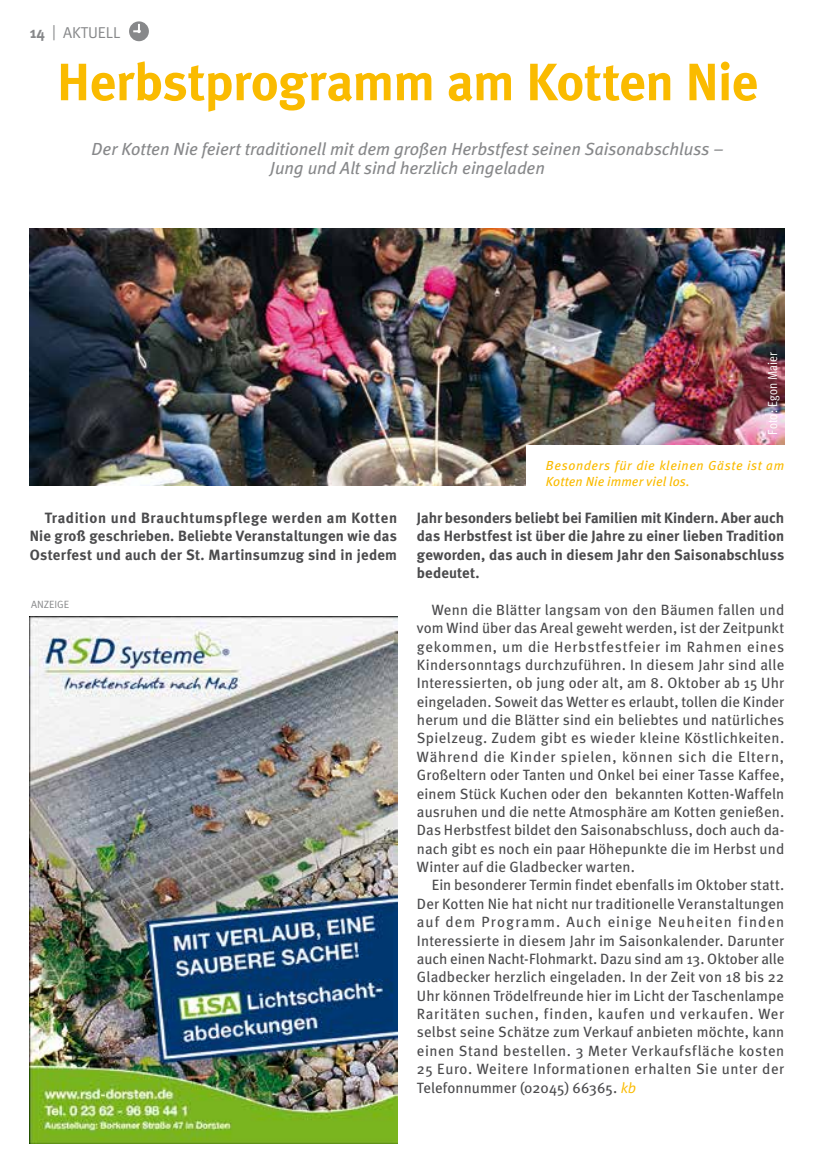
<style>
.page{position:relative;width:819px;height:1166px;background:#fff}
.page>*{position:absolute;margin:0;border:0;box-sizing:border-box;transform-origin:0 0}
.t1{font:700 52.5px "Meta";letter-spacing:-.01em;color:#fabb00}
.t2{font:italic 17.5px/18.4px "Meta";color:#87888a;text-align:center}
.t3{font:15.75px "Meta Normal";color:#87888a}
.t4{font:14.88px/18.4px "Meta";letter-spacing:.01em;color:#4b4b4d;text-align:justify}
.t5{font:700 14.88px/18.4px "Meta";letter-spacing:.015em;color:#4b4b4d;text-align:justify}
.t6{font:italic 13.12px/15.8px "Meta";letter-spacing:.045em;color:#fabb00}
.t7{font:13.12px "Meta Cond Normal";letter-spacing:.01em;color:#fff}
.t8{font:10.5px "Meta Normal";color:#87888a}
.s1{font-family:"Meta";font-weight:700}
.s2{font-family:"Meta Normal";font-style:italic;color:#fabb00}
</style>
<div class="page">
<img style="left:30px;top:616px;width:367px;height:527px">
<img style="left:30px;top:229px;width:754px;height:257px">
<div style="left:526px;top:445px;width:278px;height:59px;background:#fff"></div>
<svg style="left:129px;top:21px;width:20px;height:20px"></svg>
<p class="t3" style="left:30px;top:23px;width:92px"><span class="s1">14</span> | AKTUELL</p>
<h1 class="t1" style="left:57px;top:49px;width:702px">Herbstprogramm am Kotten Nie</h1>
<p class="t2" style="left:92px;top:140px;width:633px">Der Kotten Nie feiert traditionell mit dem großen Herbstfest seinen Saisonabschluss –<br>Jung und Alt sind herzlich eingeladen</p>
<p class="t7" style="left:765px;top:435px;width:84px;rotate:-90deg">Foto: Egon Maier</p>
<p class="t6" style="left:546px;top:457px;width:240px">Besonders für die kleinen Gäste ist am<br>Kotten Nie immer viel los.</p>
<p class="t5" style="left:30px;top:508px;width:369px;text-indent:15px">Tradition und Brauchtumspflege werden am Kotten Nie groß geschrieben. Beliebte Veranstaltungen wie das Osterfest und auch der St. Martinsumzug sind in jedem</p>
<p class="t5" style="left:417px;top:508px;width:369px">Jahr besonders beliebt bei Familien mit Kindern. Aber auch das Herbstfest ist über die Jahre zu einer lieben Tradition geworden, das auch in diesem Jahr den Saisonabschluss bedeutet.</p>
<p class="t4" style="left:417px;top:600px;width:369px;text-indent:15px">Wenn die Blätter langsam von den Bäumen fallen und vom Wind über das Areal geweht werden, ist der Zeitpunkt gekommen, um die Herbstfestfeier im Rahmen eines Kindersonntags durchzuführen. In diesem Jahr sind alle Interessierten, ob jung oder alt, am 8. Oktober ab 15 Uhr eingeladen. Soweit das Wetter es erlaubt, tollen die Kinder herum und die Blätter sind ein beliebtes und natürliches Spielzeug. Zudem gibt es wieder kleine Köstlichkeiten.<br>Während die Kinder spielen, können sich die Eltern, Großeltern oder Tanten und Onkel bei einer Tasse Kaffee, einem Stück Kuchen oder den bekannten Kotten-Waffeln ausruhen und die nette Atmosphäre am Kotten genießen.<br>Das Herbstfest bildet den Saisonabschluss, doch auch da&shy;nach gibt es noch ein paar Höhepunkte die im Herbst und Winter auf die Gladbecker warten.</p>
<p class="t4" style="left:417px;top:876px;width:369px;text-indent:15px">Ein besonderer Termin findet ebenfalls im Oktober statt.<br>Der Kotten Nie hat nicht nur traditionelle Veranstaltungen auf dem Programm. Auch einige Neuheiten finden Interessierte in diesem Jahr im Saisonkalender. Darunter auch einen Nacht-Flohmarkt. Dazu sind am 13. Oktober alle Gladbecker herzlich eingeladen. In der Zeit von 18 bis 22<br>Uhr können Trödelfreunde hier im Licht der Taschenlampe Raritäten suchen, finden, kaufen und verkaufen. Wer selbst seine Schätze zum Verkauf anbieten möchte, kann einen Stand bestellen. 3 Meter Verkaufsfläche kosten 25 Euro. Weitere Informationen erhalten Sie unter der Telefonnummer (02045) 66365. <span class="s2">kb</span></p>
<p class="t8" style="left:31px;top:598px;width:40px">ANZEIGE</p>
</div>
